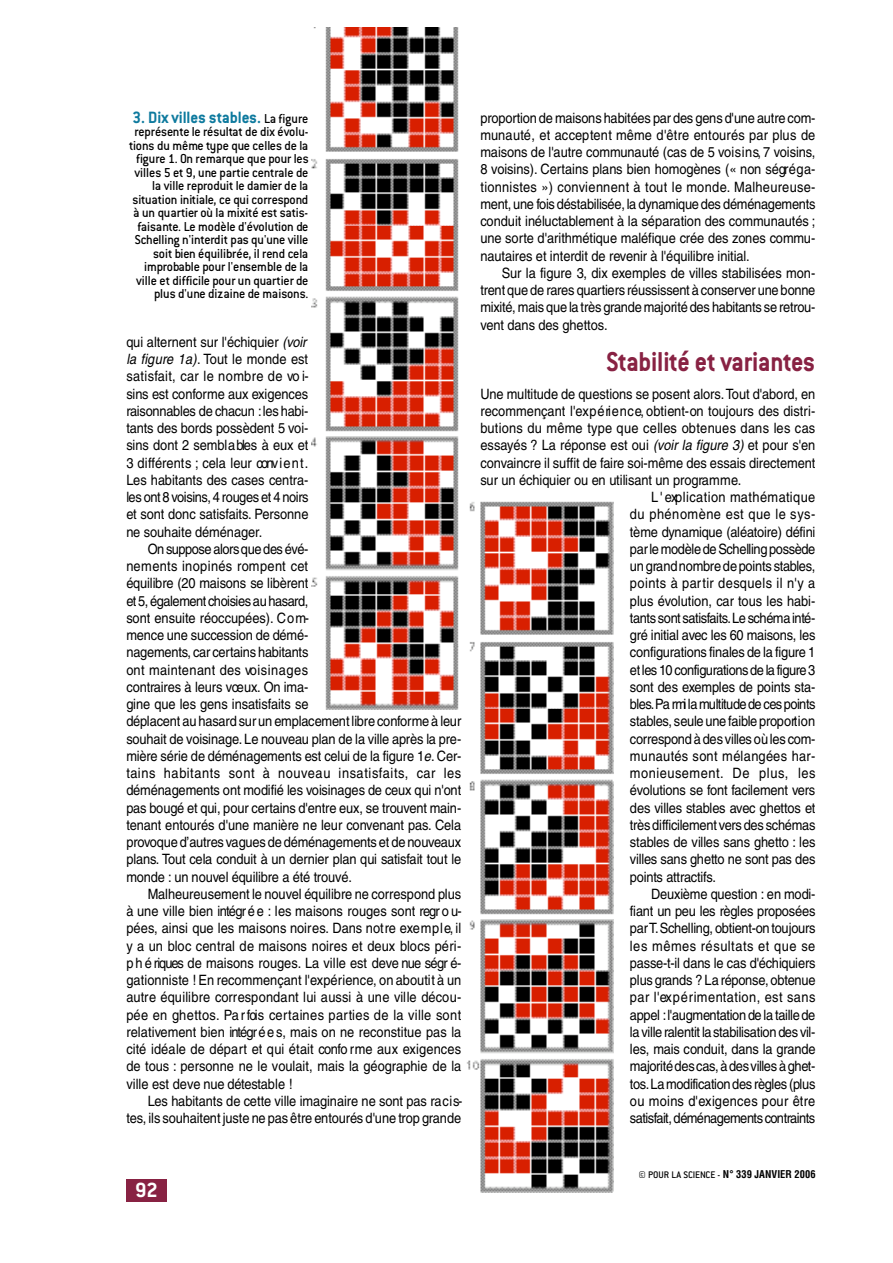
<style>
.page{position:relative;width:893px;height:1263px;background:#fff}
.page>*{position:absolute;margin:0;border:0;box-sizing:border-box;transform-origin:0 0}
.t1{font:700 30px "Conduit ITC";letter-spacing:-.015em;color:#882243;scale:.9 1}
.t2{font:700 22.5px "Conduit ITC";color:#fff}
.t3{font:700 18px "Conduit ITC";color:#0e7a9e;scale:.95 1}
.t4{font:14.25px/17.2px "Helvetica";letter-spacing:-.015em;color:#000;text-align:justify;scale:.9 1}
.t5{font:500 14.25px/13.5px "Conduit ITC";color:#000;text-align:right;scale:.95 1}
.t6{font:14.25px "Helvetica";letter-spacing:.035em;color:#000;scale:.9 1}
.t7{font:14.25px "Helvetica";letter-spacing:-.05em;color:#000;scale:.9 1}
.t8{font:700 condensed 10.5px "Helvetica";color:#000}
.s1{font-weight:500;font-size:14.25px;color:#000}
.s2{font-style:italic}
.s3{font-family:"Conduit ITC";font-weight:500;font-stretch:normal}
</style>
<div class="page">
<div style="left:126px;top:1179px;width:41px;height:22px;background:#882243"></div>
<img style="left:312px;top:27px;width:147px;height:199px">
<img style="left:312px;top:226px;width:147px;height:483px">
<img style="left:469px;top:501px;width:144px;height:209px">
<img style="left:467px;top:710px;width:146px;height:483px">
<p class="t3" style="left:132px;top:111px;width:186px">3. Dix villes stables. <span class="s1">La figure</span></p>
<p class="t5" style="left:129px;top:127px;width:190px">représente le résultat de dix évolu&shy;tions du même type que celles de la figure 1. On remarque que pour les villes 5 et 9, une partie centrale de la ville reproduit le damier de la situation initiale, ce qui correspond à un quartier où la mixité est satis&shy;faisante. Le modèle d'évolution de Schelling n'interdit pas qu'une ville soit bien équilibrée, il rend cela improbable pour l'ensemble de la ville et difficile pour un quartier de plus d'une dizaine de maisons.</p>
<p class="t4" style="left:126px;top:335px;width:204px;text-align:left">qui alternent sur l'échiquier <span class="s2">(vo ir la figure 1 a )</span>. Tout le monde est s a tis fait, car le nombre de vo i&shy;sins est confo rme aux ex ig e n c e s ra is o n n a ble s de chacun :les habi&shy;tants des bords possèdent 5 vo i&shy;sins dont 2 sembl a bles à eux et<br>3 différents ; cela leur conv i e n t .<br>Les habitants des cases centra&shy;les ont 8 vo is in s, 4 rouges et 4 n o irs et sont donc satisfa its. Pe rs o n n e ne souhaite déménager.</p>
<p class="t4" style="left:126px;top:542px;width:373px;text-align:left;text-indent:21px">On suppose alorsquedes évé-<br>nements inopinés rompent cet<br>équilibre (20 maisons se libèrent<br>et 5, également choisiesauhasard,<br>sont ensuite réoccupées). C o m-<br>mence une succession de démé-<br>n a g e m e n ts, car certains habitants<br>ont maintenant des vo is in a g e s<br>c o n traires à leurs vœux. On ima-<br>gine que les gens insatisfaits se<br>déplacent au hasard sur un emplacement libre confo rme à leur souhait de vo is in a g e. Le nouveau plan de la ville après la pre&shy;mière série de déménagements est celui de la figure 1<span class="s2">e</span>. C e r&shy;tains habitants sont à nouveau insatisfa its, car les déménagements ont modifié les voisinages de ceux qui n'ont pas bougé et qui, pour certains d'entre eux, se trouvent main&shy;tenant entourés d'une manière ne leur convenant pas. C e la p rovoque d’autres vagues de déménagements et de nouve a u x p la n s. Tout cela conduit à un dernier plan qui satisfait tout le m o n d e : un nouvel équilibre a été trouvé.</p>
<p class="t4" style="left:126px;top:887px;width:374px;text-indent:21px">Malheureusement le nouvel équilibre ne correspond plus à une ville bien intégr é e : les maisons rouges sont regr o u&shy;p é e s, ainsi que les maisons noires. Dans notre exe m p l e, il y a un bloc central de maisons noires et deux blocs péri&shy;p h é riques de maisons rouges. La ville est deve nue ségr é&shy;g a tio n n is te ! En recommençant l'ex p é rie n c e, on aboutit à un autre équilibre correspondant lui aussi à une ville décou&shy;pée en ghettos. Pa r fois certaines parties de la ville sont re la tivement bien intégr é e s, mais on ne reconstitue pas la cité idéale de départ et qui était confo rme aux ex ig e n c e s de tous : personne ne le voulait, mais la géographie de la ville est deve nue détestable !</p>
<p class="t4" style="left:126px;top:1094px;width:375px;text-align:right">Les habitants de cette ville imaginaire ne sont pas ra c i s-<br>te s, ils souhaitent juste ne pas être entourés d'une trop gra n d e</p>
<h2 class="t2" style="left:135px;top:1183px;width:24px">92</h2>
<p class="t4" style="left:480px;top:110px;width:373px">p ro p o rtion de maisons habitées par des gens d'une autre com&shy;munauté, et acceptent même d'être entourés par plus de maisons de l'autre communauté (cas de 5 vo is in s, 7 vo is in s, 8 vo is in s ). C e rtains plans bien homogènes (« non ségré g a&shy;tio n n is te s ») conviennent à tout le monde. M a lh e u re u s e&shy;ment, une fois déstabilisée, la dynamique des déménagements conduit inéluctablement à la séparation des commu n a u té s ; une sorte d'arithmétique maléfique crée des zones commu&shy;nautaires et interdit de revenir à l'équilibre initial.</p>
<p class="t4" style="left:480px;top:266px;width:373px;text-indent:21px">Sur la figure 3, dix exemples de villes stabilisées mon&shy;trent que de rares quartiers réussissent à conserver une bonne mixité, mais que la très grande majorité des habitants se retrou&shy;vent dans des ghettos.</p>
<h1 class="t1" style="left:606px;top:352px;width:233px">S ta bilité et va r ia ntes</h1>
<p class="t4" style="left:480px;top:386px;width:373px">Une multitude de questions se posent alors.Tout d'abord, en</p>
<p class="t4" style="left:480px;top:404px;width:373px">recommençant l'ex p é rie n c e, obtient-on toujours des distri-</p>
<p class="t4" style="left:480px;top:421px;width:373px">butions du même type que celles obtenues dans les cas</p>
<p class="t4" style="left:480px;top:438px;width:373px">e s s ay é s ? La réponse est oui <span class="s2">(voir la figure 3 )</span> et pour s'en</p>
<p class="t4" style="left:480px;top:455px;width:373px">c o nvaincre il suffit de faire soi-même des essais directement</p>
<p class="t4" style="left:480px;top:473px;width:291px">sur un échiquier ou en utilisant un progra m m e.</p>
<p class="t6" style="left:651px;top:492px;width:184px">L ' explication mathématique</p>
<p class="t6" style="left:630px;top:509px;width:207px">du phénomène est que le sys-</p>
<p class="t4" style="left:630px;top:524px;width:207px">tème dynamique (aléatoire) défini</p>
<p class="t4" style="left:630px;top:542px;width:207px">parle modèlede Schellingpossède</p>
<p class="t4" style="left:630px;top:559px;width:207px">un grandnombredepoints stable s,</p>
<p class="t6" style="left:630px;top:578px;width:207px">points à partir desquels il n'y a</p>
<p class="t4" style="left:630px;top:593px;width:207px">plus évolution, car tous les habi-</p>
<p class="t4" style="left:630px;top:611px;width:207px">tantssont satisfa its.Le schémainté-</p>
<p class="t4" style="left:630px;top:628px;width:207px">gré initial avec les 60 maisons, les</p>
<p class="t4" style="left:630px;top:645px;width:207px">c o n fig u rations finales de la figure 1</p>
<p class="t4" style="left:630px;top:662px;width:207px">etles 10 configurations de la figure3</p>
<p class="t4" style="left:630px;top:680px;width:207px">sont des exemples de points sta-</p>
<p class="t7" style="left:630px;top:699px;width:207px">ble s.Pa rmi la multitude de ces points</p>
<p class="t4" style="left:630px;top:714px;width:207px">s ta ble s, seule une fa ible proportio n</p>
<p class="t4" style="left:630px;top:731px;width:207px">correspond à desvilles oùles com-</p>
<p class="t6" style="left:630px;top:751px;width:207px">munautés sont mélangées har-</p>
<p class="t6" style="left:630px;top:768px;width:207px">m o n ie u s e m e n t. De plus, les</p>
<p class="t4" style="left:630px;top:783px;width:207px">é volutions se font facilement ve rs</p>
<p class="t4" style="left:630px;top:800px;width:207px">des villes stables avec ghettos et</p>
<p class="t4" style="left:630px;top:818px;width:207px">très difficilement vers des schémas</p>
<p class="t4" style="left:630px;top:835px;width:207px">s ta bles de villes sans ghetto : le s</p>
<p class="t4" style="left:630px;top:852px;width:207px">villes sans ghetto ne sont pas des</p>
<p class="t4" style="left:630px;top:869px;width:97px">points attra c tifs.</p>
<p class="t4" style="left:651px;top:887px;width:184px">Deuxième question : en modi-</p>
<p class="t4" style="left:630px;top:904px;width:207px">fiant un peu les règles proposées</p>
<p class="t4" style="left:630px;top:921px;width:207px">parT.Schelling, obtient-on toujours</p>
<p class="t6" style="left:630px;top:941px;width:207px">les mêmes résultats et que se</p>
<p class="t4" style="left:630px;top:956px;width:207px">passe-t-il dans le cas d'échiquiers</p>
<p class="t4" style="left:630px;top:973px;width:207px">plus gra n d s ? La réponse, obtenu e</p>
<p class="t6" style="left:630px;top:992px;width:207px">par l'ex p é rimentation, est sans</p>
<p class="t4" style="left:630px;top:1007px;width:207px">a p p e l :l'augmentation de la taillede</p>
<p class="t4" style="left:630px;top:1025px;width:207px">la ville ralentit lastabilisation des vil-</p>
<p class="t4" style="left:630px;top:1042px;width:207px">le s, mais conduit, dans la gra n d e</p>
<p class="t4" style="left:630px;top:1059px;width:207px">m a jo ritédescas, àdesvilles àghet-</p>
<p class="t4" style="left:630px;top:1076px;width:207px">to s.Lamodificationdes règles (plus</p>
<p class="t6" style="left:630px;top:1096px;width:207px">ou moins d'exigences pour être</p>
<p class="t7" style="left:630px;top:1113px;width:207px">s a tis fait, déménagements contra in ts</p>
<p class="t8" style="left:638px;top:1170px;width:178px"><span class="s3">© POUR LA SCIENCE -</span> N° 339 JANVIER 2006</p>
</div>
